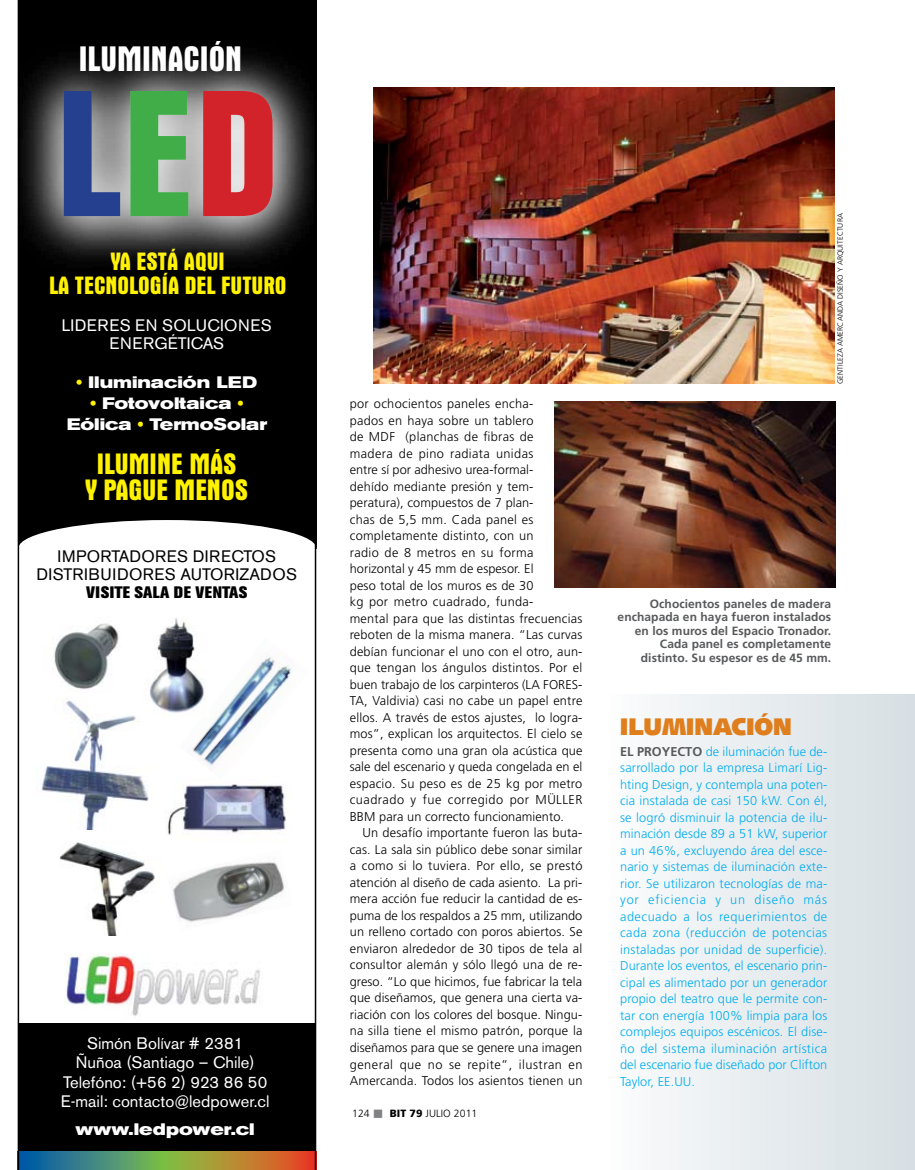
<style>
.page{position:relative;width:915px;height:1170px;background:#fff}
.page>*{position:absolute;margin:0;border:0;box-sizing:border-box;transform-origin:0 0}
.t1{font:700 condensed 183px "Aurora BT";color:#24408f}
.t2{font:700 condensed 36px "Aurora BT";color:#fff}
.t3{font:700 condensed 30px/25.5px "Aurora BT";color:#fff200;text-align:center}
.t4{font:700 condensed 25.5px "Aurora BT";color:#fff200}
.t5{font:900 24px "Syntax";color:#df7e1d}
.t6{font:16.5px/19.5px "Akzidenz Grotesk BE";color:#fff;text-align:center}
.t7{font:700 expanded 16.5px/21px "Akzidenz Grotesk BE";color:#fff;text-align:center}
.t8{font:16.5px/18px "Akzidenz Grotesk BE";letter-spacing:.02em;color:#000;text-align:center}
.t9{font:16.5px/18px "Akzidenz Grotesk BE";letter-spacing:.02em;color:#fff;text-align:center}
.t10{font:800 16.5px "Akzidenz Grotesk BE";letter-spacing:.02em;color:#000}
.t11{font:300 12.75px/16.5px "Frutiger";letter-spacing:.015em;color:#000;text-align:justify}
.t12{font:300 12.75px/16.5px "Frutiger";letter-spacing:.01em;color:#00adef;text-align:justify}
.t13{font:700 12px/13.5px "Frutiger";letter-spacing:.005em;color:#58595b;text-align:right}
.t14{font:300 10.5px "Frutiger";letter-spacing:.005em;color:#000}
.t15{font:300 7.5px "Frutiger";letter-spacing:.005em;color:#000}
.s1{color:#41ad49}
.s2{color:#d2232a}
.s3{color:#fff200}
.s4{color:#808284}
.s5{font-weight:900}
.s6{font-weight:700;color:#58595b}
</style>
<div class="page">
<div style="left:601px;top:694px;width:313px;height:475px;background:linear-gradient(to right,#fcfdfd,#d5dee3)"></div>
<img style="left:554px;top:401px;width:280px;height:186px">
<img style="left:373px;top:87px;width:460px;height:296px">
<div style="left:18px;top:1023px;width:298px;height:128px;background:#000"></div>
<div style="left:19px;top:0;width:297px;height:548px;background:#000"></div>
<img style="left:64px;top:953px;width:196px;height:63px">
<img style="left:54px;top:623px;width:65px;height:67px">
<img style="left:167px;top:784px;width:119px;height:51px">
<img style="left:190px;top:654px;width:101px;height:116px">
<img style="left:173px;top:862px;width:111px;height:60px">
<svg style="left:17px;top:39px;width:300px;height:238px"></svg>
<div style="left:18px;top:520px;width:298px;height:56px;background:#fff;border-radius:50%"></div>
<img style="left:36px;top:698px;width:113px;height:131px">
<img style="left:60px;top:842px;width:95px;height:93px">
<img style="left:144px;top:618px;width:64px;height:98px">
<svg style="left:19px;top:1151px;width:295px;height:18px"></svg>
<hr style="left:314px;top:0;width:2px;height:1169px;background:#000">
<hr style="left:18px;top:0;width:1px;height:1169px;background:#000">
<h2 class="t2" style="left:79px;top:38px;width:77px">ILUMINACI</h2>
<h2 class="t2" style="left:209px;top:38px;width:31px">ÓN</h2>
<h1 class="t1" style="left:55px;top:50px;width:225px">L<span class="s1">E</span><span class="s2">D</span></h1>
<h3 class="t4" style="left:111px;top:247px;width:105px">YA ESTÁ AQUI</h3>
<h3 class="t4" style="left:49px;top:271px;width:38px">LA TECN</h3>
<h3 class="t4" style="left:117px;top:271px;width:125px">OLOGÍA DEL FUTUR</h3>
<h3 class="t4" style="left:275px;top:271px;width:13px">O</h3>
<p class="t9" style="left:62px;top:316px;width:211px">LIDERES EN SOLUCIONES<br>ENERGÉTICAS</p>
<p class="t7" style="left:76px;top:372px;width:182px"><span class="s3">•</span> Iluminación LED</p>
<p class="t7" style="left:67px;top:393px;width:202px"><span class="s3">•</span> Fotovoltaica <span class="s3">•<br></span>Eólica <span class="s3">•</span> TermoSolar</p>
<h3 class="t3" style="left:85px;top:451px;width:162px">ILUMINE MÁS<br>Y PAGUE MENOS</h3>
<p class="t8" style="left:37px;top:547px;width:262px">IMPORTADORES DIRECTOS<br>DISTRIBUIDORES AUTORIZADOS</p>
<p class="t10" style="left:86px;top:582px;width:163px">VISITE SALA DE VENTAS</p>
<p class="t6" style="left:61px;top:1033px;width:210px">Simón Bolívar # 2381<br>Ñuñoa (Santiago – Chile)<br>Telefóno: (+56 2) 923 86 50<br>E-mail: contacto@ledpower.cl</p>
<p class="t7" style="left:76px;top:1119px;width:181px">www.ledpower.cl</p>
<p class="t11" style="left:349px;top:395px;width:185px">por ochocientos paneles encha&shy;pados en haya sobre un tablero de MDF</p>
<p class="t11" style="left:349px;top:428px;width:234px;text-align:left;text-indent:56px">(planchas de fibras de<br>madera de pino radiata unidas<br>entre sí por adhesivo urea-formal-<br>dehído mediante presión y tem&shy;peratura), compuestos de 7 plan-<br>chas de 5,5 mm. Cada panel es completamente distinto, con un<br>radio de 8 metros en su forma horizontal y 45 mm de espesor. El<br>peso total de los muros es de 30<br>kg por metro cuadrado, funda-<br>mental para que las distintas frecuencias reboten de la misma manera. “Las curvas debían funcionar el uno con el otro, aun&shy;que tengan los ángulos distintos. Por el buen trabajo de los carpinteros (LA FORES</p>
<p class="t11" style="left:349px;top:676px;width:234px;text-align:left;text-indent:228px">- TA, Valdivia) casi no cabe un papel entre ellos. A través de estos ajustes, lo logra&shy;mos”, explican los arquitectos. El cielo se presenta como una gran ola acústica que sale del escenario y queda congelada en el espacio. Su peso es de 25 kg por metro cuadrado y fue corregido por MÜLLER BBM para un correcto funcionamiento.</p>
<p class="t11" style="left:349px;top:824px;width:234px;text-indent:13px">U n desafío importante fueron las buta&shy;cas. La sala sin público debe sonar similar a como si lo tuviera. Por ello, se prestó atención al diseño de cada asiento. La pri&shy;mera acción fue reducir la cantidad de es&shy;puma de los respaldos a 25 mm, utilizando un relleno cortado con poros abiertos. Se enviaron alrededor de 30 tipos de tela al consultor alemán y sólo llegó una de re&shy;greso. “Lo que hicimos, fue fabricar la tela que diseñamos, que genera una cierta va&shy;riación con los colores del bosque. Ningu&shy;na silla tiene el mismo patrón, porque la diseñamos para que se genere una imagen general que no se repite”, ilustran en Amercanda. Todos los asientos tienen un</p>
<p class="t14" style="left:352px;top:1107px;width:127px">124 <span class="s4">■</span> <span class="s5">BIT 79</span> julio 2011</p>
<p class="t15" style="left:835px;top:384px;width:171px;rotate:-90deg">g entileza amercanda diseño y arquitectura</p>
<p class="t13" style="left:617px;top:596px;width:215px">Ochocientos paneles de madera enchapada en haya fueron instalados en los muros del Espacio Tronador.<br>Cada panel es completamente distinto. Su espesor es de 45 mm.</p>
<h3 class="t5" style="left:620px;top:712px;width:173px">ILUMINACIÓN</h3>
<p class="t12" style="left:620px;top:743px;width:209px"><span class="s6">El proyecto</span> de iluminación fue de&shy;sarrollado por la empresa Limarí Lig&shy;hting Design, y contempla una poten&shy;cia instalada de casi 150 kW. Con él, se logró disminuir la potencia de ilu&shy;minación desde 89 a 51 kW, superior a un 46%, excluyendo área del esce&shy;nario y sistemas de iluminación exte&shy;rior. Se utilizaron tecnologías de ma&shy;yor eficiencia y un diseño más adecuado a los requerimientos de cada zona (reducción de potencias instaladas por unidad de superficie).<br>Durante los eventos, el escenario prin&shy;cipal es alimentado por un generador propio del teatro que le permite con&shy;tar con energía 100% limpia para los complejos equipos escénicos. El dise&shy;ño del sistema iluminación artística del escenario fue diseñado por Clifton Taylor, EE .UU .</p>
</div>
